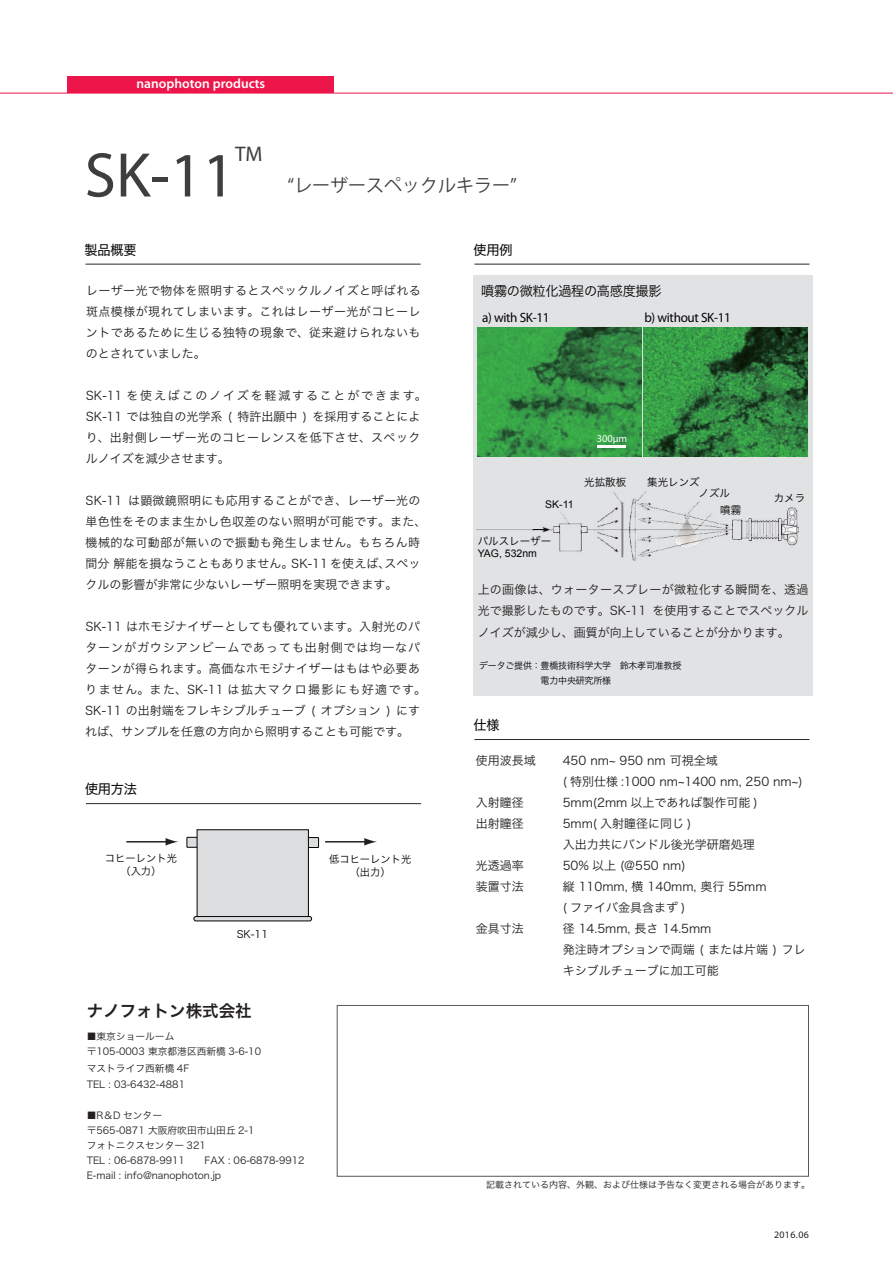
<style>
.page{position:relative;width:893px;height:1263px;background:#fff}
.page>*{position:absolute;margin:0;border:0;box-sizing:border-box;transform-origin:0 0}
.t1{font:63.45px "Myriad Pro";color:#3e3e3f}
.t2{font:21.15px "Myriad Pro";color:#3e3e3f}
.t3{font:18px "Koz Go Pro";color:#3e3e3f}
.t4{font:16.5px "Hira Kaku Pro W6";color:#231f20}
.t5{font:13.5px "Myriad Pro";letter-spacing:-.025em;color:#030303}
.t6{font:600 13.5px "Myriad Pro";color:#fff}
.t7{font:13.5px "Hira Kaku Pro N W3";letter-spacing:-.025em;color:#030303}
.t8{font:13.5px "Hiragino Sans W4";letter-spacing:-.025em;color:#030303}
.t9{font:12px/21px "Hira Kaku Pro W3";color:#231f20}
.t10{font:12px/21px "Hira Kaku Pro W3";letter-spacing:.025em;color:#231f20}
.t11{font:12px/21px "Hira Kaku Pro W3";letter-spacing:.04em;color:#231f20}
.t12{font:10.5px/10.9px "Hira Kaku Pro N W3";color:#030303}
.t13{font:10.5px "Arial";color:#030303}
.t14{font:10.35px/12.9px "Hira Kaku Pro W3";color:#030303;text-align:center}
.t15{font:10.35px "Myriad Pro";color:#fff}
.t16{font:9.9px "Myriad Pro";letter-spacing:.04em;color:#231f20}
.t17{font:9.75px/15px "Hira Kaku Pro W3";color:#231f20}
.t18{font:9.15px/15px "Hira Kaku Pro W3";letter-spacing:-.025em;color:#030303}
.t19{font:9px "Hira Kaku Pro W3";color:#231f20}
</style>
<div class="page">
<div style="left:474px;top:276px;width:339px;height:420px;background:#e1e2e4"></div>
<div style="left:337px;top:1005px;width:472px;height:171px;border:1px solid #57585a"></div>
<hr style="left:0;top:93px;width:893px;height:1px;background:#ed164b">
<div style="left:68px;top:76px;width:266px;height:17px;background:#ed164b"></div>
<hr style="left:85px;top:264px;width:336px;height:1px;background:#2a2829">
<hr style="left:86px;top:803px;width:335px;height:1px;background:#2a2829">
<hr style="left:474px;top:264px;width:335px;height:1px;background:#2a2829">
<hr style="left:474px;top:739px;width:335px;height:1px;background:#2a2829">
<div style="left:294px;top:837px;width:25px;height:10px;background:#dcdddf"></div>
<div style="left:294px;top:837px;width:25px;height:11px;border:1px solid #030303"></div>
<div style="left:187px;top:837px;width:24px;height:10px;background:#dcdddf"></div>
<div style="left:187px;top:837px;width:24px;height:11px;border:1px solid #030303"></div>
<div style="left:197px;top:829px;width:112px;height:89px;background:#dcdddf;border:1px solid #030303"></div>
<div style="left:194px;top:916px;width:118px;height:5px;background:#dcdddf;border-radius:2px"></div>
<div style="left:193px;top:916px;width:119px;height:5px;border:1px solid #030303;border-radius:2px"></div>
<hr style="left:126px;top:841px;width:42px;height:1px;background:#231f20">
<svg style="left:166px;top:838px;width:12px;height:7px"></svg>
<hr style="left:325px;top:841px;width:42px;height:1px;background:#231f20">
<svg style="left:364px;top:838px;width:13px;height:7px"></svg>
<img style="left:478px;top:328px;width:164px;height:129px">
<img style="left:644px;top:328px;width:164px;height:129px">
<img style="left:476px;top:491px;width:323px;height:70px">
<hr style="left:597px;top:446px;width:29px;height:2px;background:#fff">
<p class="t6" style="left:137px;top:75px;width:130px">nanophoton products</p>
<h1 class="t1" style="left:85px;top:136px;width:152px">SK-11</h1>
<h2 class="t2" style="left:235px;top:141px;width:29px">TM</h2>
<p class="t8" style="left:85px;top:238px;width:53px">製品概要</p>
<h3 class="t3" style="left:287px;top:174px;width:231px">“レーザースペックルキラー”</h3>
<p class="t8" style="left:474px;top:238px;width:41px">使用例</p>
<p class="t9" style="left:86px;top:279px;width:336px;text-align:justify">レーザー光で物体を照明するとスペックルノイズと呼ばれる斑点模様が現れてしまいます。これはレーザー光がコヒーレントであるために生じる独特の現象で、従来避けられないものとされていました。</p>
<p class="t11" style="left:86px;top:384px;width:342px">SK-11 を使えばこのノイズを軽減することができます。<br>SK-11 では独自の光学系 ( 特許出願中 ) を採用することにより、出射側レーザー光のコヒーレンスを低下させ、スペックルノイズを減少させます。</p>
<p class="t9" style="left:86px;top:489px;width:342px">SK-11 は顕微鏡照明にも応用することができ、レーザー光の単色性をそのまま生かし色収差のない照明が可能です。また、機械的な可動部が無いので振動も発生しません。もちろん時間分 解能を損なうこともありません。SK-11 を使えば、スペックルの影響が非常に少ないレーザー照明を実現できます。</p>
<p class="t10" style="left:85px;top:615px;width:342px">SK-11 はホモジナイザーとしても優れています。入射光のパターンがガウシアンビームであっても出射側では均一なパターンが得られます。高価なホモジナイザーはもはや必要ありません。また、SK-11 は拡大マクロ撮影にも好適です。<br>SK-11 の出射端をフレキシブルチューブ ( オプション ) にすれば、サンプルを任意の方向から照明することも可能です。</p>
<p class="t8" style="left:85px;top:777px;width:53px">使用方法</p>
<p class="t14" style="left:105px;top:851px;width:74px">コヒーレント光（入力）</p>
<p class="t14" style="left:329px;top:852px;width:84px">低コヒーレント光（出力）</p>
<p class="t14" style="left:237px;top:927px;width:33px">SK-11</p>
<h3 class="t4" style="left:87px;top:996px;width:167px">ナノフォトン株式会社</h3>
<p class="t17" style="left:87px;top:1028px;width:176px">■東京ショールーム<br>〒105-0003 東京都港区西新橋 3-6-10</p>
<p class="t17" style="left:87px;top:1059px;width:104px;line-height:16.4px">マストライフ西新橋 4F<br>TEL : 03-6432-4881</p>
<p class="t17" style="left:87px;top:1107px;width:219px">■R＆D センター<br>〒565-0871 大阪府吹田市山田丘 2-1<br>フォトニクスセンター 321<br>TEL : 06-6878-9911　　FAX : 06-6878-9912<br>E-mail : info@nanophoton.jp</p>
<p class="t7" style="left:481px;top:279px;width:182px">噴霧の微粒化過程の高感度撮影</p>
<p class="t5" style="left:482px;top:309px;width:69px">a) with SK-11</p>
<p class="t5" style="left:644px;top:309px;width:88px">b) without SK-11</p>
<p class="t15" style="left:597px;top:432px;width:32px">300μm</p>
<p class="t13" style="left:545px;top:497px;width:30px">SK-11</p>
<p class="t12" style="left:478px;top:535px;width:75px">パルスレーザー</p>
<p class="t13" style="left:478px;top:547px;width:61px">YAG, 532nm</p>
<p class="t12" style="left:584px;top:476px;width:43px">光拡散板</p>
<p class="t12" style="left:699px;top:476px;width:33px;text-indent:-51px">集光レンズ<br>ノズル</p>
<p class="t12" style="left:720px;top:504px;width:22px">噴霧</p>
<p class="t12" style="left:774px;top:492px;width:33px">カメラ</p>
<p class="t9" style="left:478px;top:579px;width:332px;text-align:justify">上の画像は、ウォータースプレーが微粒化する瞬間を、透過光で撮影したものです。SK-11 を使用することでスペックルノイズが減少し、画質が向上していることが分かります。</p>
<p class="t18" style="left:479px;top:657px;width:204px">データご提供：豊橋技術科学大学　鈴木孝司准教授　　　　　　　電力中央研究所様</p>
<p class="t8" style="left:474px;top:713px;width:28px">仕様</p>
<p class="t9" style="left:476px;top:749px;width:61px">使用波長域</p>
<p class="t9" style="left:476px;top:791px;width:49px">入射瞳径出射瞳径</p>
<p class="t9" style="left:476px;top:854px;width:49px">光透過率装置寸法</p>
<p class="t9" style="left:476px;top:917px;width:49px">金具寸法</p>
<p class="t9" style="left:563px;top:749px;width:244px">450 nm~ 950 nm 可視全域<br>( 特別仕様 :1000 nm~1400 nm, 250 nm~)<br>5mm(2mm 以上であれば製作可能 )<br>5mm( 入射瞳径に同じ )<br>入出力共にバンドル後光学研磨処理<br>50% 以上 (@550 nm)<br>縦 110mm, 横 140mm, 奥行 55mm<br>( ファイバ金具含まず )<br>径 14.5mm, 長さ 14.5mm<br>発注時オプションで両端 ( または片端 ) フレキシブルチューブに加工可能</p>
<p class="t19" style="left:486px;top:1177px;width:326px">記載されている内容、外観、および仕様は予告なく変更される場合があります。</p>
<p class="t16" style="left:774px;top:1228px;width:36px">2016.06</p>
</div>
